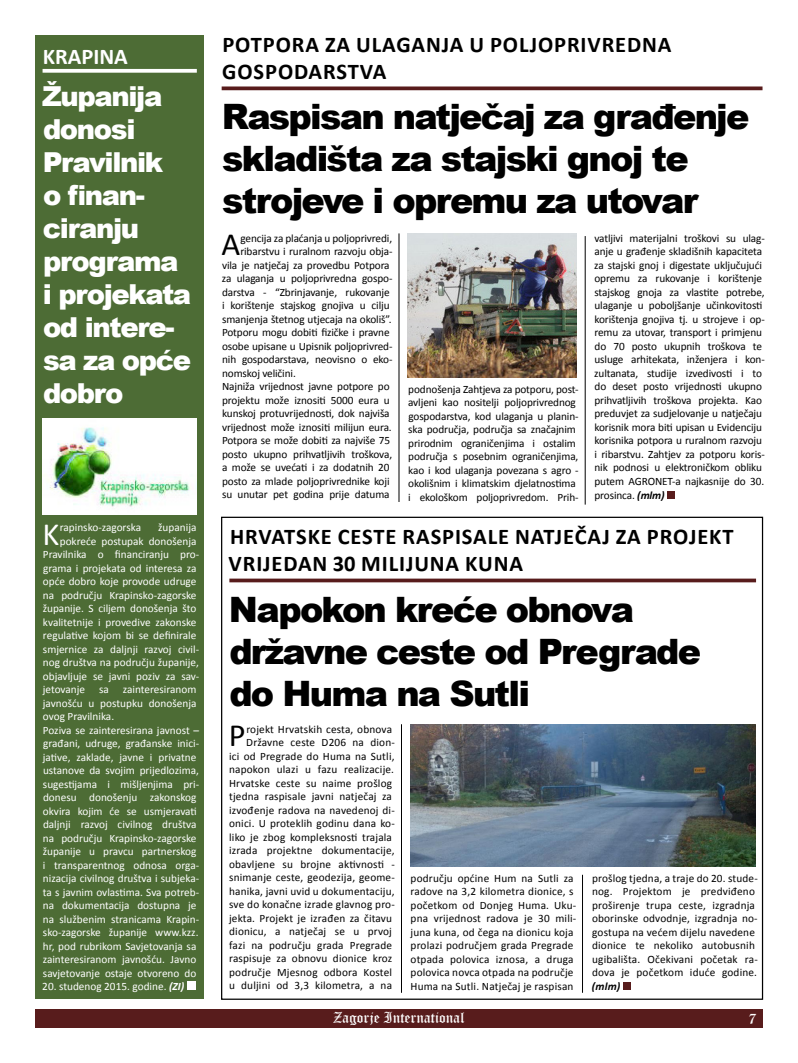
<style>
.page{position:relative;width:798px;height:1063px;background:#fff}
.page>*{position:absolute;margin:0;border:0;box-sizing:border-box;transform-origin:0 0}
.t1{font:900 35px/42px "Arial";letter-spacing:-.05em;color:#000}
.t2{font:32.5px "Calibri";color:#000}
.t3{font:32.5px "Calibri";color:#fff}
.t4{font:900 27.5px/33px "Arial";letter-spacing:-.05em;color:#fff}
.t5{font:700 22.5px "Calibri";letter-spacing:.04em;color:#000}
.t6{font:700 22.5px "Calibri";color:#fff}
.t7{font:15px "Old English Text";color:#fff}
.t8{font:11.25px/13.5px "Calibri";letter-spacing:-.01em;color:#000}
.t9{font:11.25px/13.5px "Calibri";letter-spacing:.015em;color:#000}
.t10{font:11.25px "Calibri";color:#fff}
.t11{font:italic 700 11.25px "Calibri";color:#000}
.s1{font-weight:700;font-style:italic}
</style>
<div class="page">
<div style="left:35px;top:1009px;width:727px;height:19px;background:#581c1c"></div>
<div style="left:35px;top:35px;width:169px;height:964px;background:#4d6c35"></div>
<div style="left:187px;top:981px;width:9px;height:9px;background:#fff"></div>
<svg style="left:43px;top:69px;width:154px;height:4px"></svg>
<img style="left:43px;top:419px;width:154px;height:96px">
<div style="left:666px;top:492px;width:8px;height:7px;background:#581c1c"></div>
<div style="left:623px;top:983px;width:7px;height:7px;background:#581c1c"></div>
<svg style="left:221px;top:86px;width:541px;height:4px;background:#6c3838"></svg>
<img style="left:407px;top:233px;width:169px;height:144px">
<hr style="left:229px;top:579px;width:526px;height:3px;background:#581c1c">
<img style="left:410px;top:724px;width:345px;height:142px">
<hr style="left:398px;top:233px;width:1px;height:269px;background:#000">
<hr style="left:584px;top:236px;width:1px;height:269px;background:#000">
<hr style="left:401px;top:724px;width:1px;height:269px;background:#000">
<hr style="left:582px;top:875px;width:1px;height:118px;background:#000">
<h3 class="t6" style="left:43px;top:42px;width:87px">KRAPINA</h3>
<h3 class="t4" style="left:42px;top:79px;width:151px">Županija donosi<br>Pravilnik<br>o finan&shy;ciranju programa i projekata od intere&shy;sa za opće dobro</h3>
<h2 class="t3" style="left:42px;top:514px;width:18px">K</h2>
<p class="t10" style="left:60px;top:521px;width:83px">rapinsko-zagorska</p>
<p class="t10" style="left:158px;top:521px;width:40px">županija</p>
<p class="t10" style="left:60px;top:534px;width:138px">pokreće postupak donošenja</p>
<p class="t10" style="left:43px;top:548px;width:158px">Pravilnika o financiranju pro-</p>
<p class="t10" style="left:43px;top:561px;width:155px">grama i projekata od interesa za</p>
<p class="t10" style="left:43px;top:575px;width:155px">opće dobro koje provode udruge</p>
<p class="t10" style="left:43px;top:588px;width:155px">na području Krapinsko-zagorske</p>
<p class="t10" style="left:43px;top:602px;width:155px">županije. S ciljem donošenja što</p>
<p class="t10" style="left:43px;top:615px;width:155px">kvalitetnije i provedive zakonske</p>
<p class="t10" style="left:43px;top:629px;width:155px">regulative kojom bi se definirale</p>
<p class="t10" style="left:43px;top:642px;width:158px">smjernice za daljnji razvoj civil-</p>
<p class="t10" style="left:43px;top:656px;width:157px">nog društva na području županije,</p>
<p class="t10" style="left:43px;top:669px;width:158px">objavljuje se javni poziv za sav-</p>
<p class="t10" style="left:43px;top:683px;width:155px">jetovanje sa zainteresiranom</p>
<p class="t10" style="left:43px;top:696px;width:155px">javnošću u postupku donošenja</p>
<p class="t10" style="left:43px;top:710px;width:73px">ovog Pravilnika.</p>
<p class="t10" style="left:43px;top:723px;width:158px">Poziva se zainteresirana javnost –</p>
<p class="t10" style="left:43px;top:737px;width:157px">građani, udruge, građanske inici-</p>
<p class="t10" style="left:43px;top:750px;width:155px">jative, zaklade, javne i privatne</p>
<p class="t10" style="left:43px;top:764px;width:157px">ustanove da svojim prijedlozima,</p>
<p class="t10" style="left:43px;top:777px;width:158px">sugestijama i mišljenjima pri-</p>
<p class="t10" style="left:43px;top:791px;width:155px">donesu donošenju zakonskog</p>
<p class="t10" style="left:43px;top:804px;width:155px">okvira kojim će se usmjeravati</p>
<p class="t10" style="left:43px;top:818px;width:155px">daljnji razvoj civilnog društva</p>
<p class="t10" style="left:43px;top:831px;width:155px">na području Krapinsko-zagorske</p>
<p class="t10" style="left:43px;top:845px;width:155px">županije u pravcu partnerskog</p>
<p class="t10" style="left:43px;top:858px;width:158px">i transparentnog odnosa orga-</p>
<p class="t10" style="left:43px;top:872px;width:158px">nizacija civilnog društva i subjeka-</p>
<p class="t10" style="left:43px;top:885px;width:158px">ta s javnim ovlastima. Sva potreb-</p>
<p class="t10" style="left:43px;top:899px;width:155px">na dokumentacija dostupna je</p>
<p class="t10" style="left:43px;top:912px;width:158px">na službenim stranicama Krapin-</p>
<p class="t10" style="left:43px;top:926px;width:157px">sko-zagorske županije www.kzz.</p>
<p class="t10" style="left:43px;top:939px;width:155px">hr, pod rubrikom Savjetovanja sa</p>
<p class="t10" style="left:43px;top:953px;width:155px">zainteresiranom javnošću. Javno</p>
<p class="t10" style="left:43px;top:966px;width:155px">savjetovanje ostaje otvoreno do</p>
<p class="t10" style="left:42px;top:980px;width:144px">20. studenog 2015. godine. <span class="s1">(ZI)</span></p>
<h3 class="t5" style="left:222px;top:30px;width:28px">POTPORA</h3>
<h3 class="t5" style="left:325px;top:30px;width:46px">ZA ULAGANJA</h3>
<h3 class="t5" style="left:469px;top:30px;width:35px">U POLJOPRIVREDNA</h3>
<h3 class="t5" style="left:222px;top:57px;width:15px">GOSPODARSTVA</h3>
<h1 class="t1" style="left:222px;top:94px;width:529px">Raspisan natječaj za građenje skladišta za stajski gnoj te strojeve i opremu za utovar</h1>
<h2 class="t2" style="left:221px;top:224px;width:20px">A</h2>
<p class="t8" style="left:240px;top:231px;width:153px">gencija za plaćanja u poljoprivredi,</p>
<p class="t8" style="left:594px;top:231px;width:172px">vatljivi materijalni troškovi su ulag&shy;anje u građenje skladišnih kapaciteta za stajski gnoj i digestate uključujući opremu za rukovanje i korištenje stajskog gnoja za vlastite potrebe, ulaganje u poboljšanje učinkovitosti korištenja gnojiva tj. u strojeve i op&shy;remu za utovar, transport i primjenu do 70 posto ukupnih troškova te usluge arhitekata, inženjera i kon&shy;zultanata, studije izvedivosti i to do deset posto vrijednosti ukupno prihvatljivih troškova projekta. Kao preduvjet za sudjelovanje u natječaju korisnik mora biti upisan u Evidenciju korisnika potpora u ruralnom razvoju i ribarstvu. Zahtjev za potporu koris&shy;nik podnosi u elektroničkom obliku putem AGRONET-a najkasnije do 30. prosinca. <span class="s1">(mlm)</span></p>
<p class="t8" style="left:240px;top:245px;width:153px">ribarstvu i ruralnom razvoju obja-</p>
<p class="t8" style="left:222px;top:258px;width:169px">vila je natječaj za provedbu Potpora</p>
<p class="t8" style="left:222px;top:272px;width:172px">za ulaganja u poljoprivredna gospo-</p>
<p class="t8" style="left:222px;top:285px;width:169px">darstva - “Zbrinjavanje, rukovanje</p>
<p class="t8" style="left:222px;top:299px;width:169px">i korištenje stajskog gnojiva u cilju</p>
<p class="t8" style="left:222px;top:312px;width:171px">smanjenja štetnog utjecaja na okoliš”.</p>
<p class="t8" style="left:222px;top:326px;width:169px">Potporu mogu dobiti fizičke i pravne</p>
<p class="t8" style="left:222px;top:339px;width:172px">osobe upisane u Upisnik poljoprivred-</p>
<p class="t8" style="left:222px;top:353px;width:172px">nih gospodarstava, neovisno o eko-</p>
<p class="t8" style="left:222px;top:366px;width:75px">nomskoj veličini.</p>
<p class="t8" style="left:222px;top:380px;width:169px">Najniža vrijednost javne potpore po</p>
<p class="t8" style="left:222px;top:393px;width:169px">projektu može iznositi 5000 eura u</p>
<p class="t8" style="left:222px;top:407px;width:169px">kunskoj protuvrijednosti, dok najviša</p>
<p class="t8" style="left:222px;top:420px;width:171px">vrijednost može iznositi milijun eura.</p>
<p class="t8" style="left:222px;top:434px;width:169px">Potpora se može dobiti za najviše 75</p>
<p class="t8" style="left:222px;top:447px;width:171px">posto ukupno prihvatljivih troškova,</p>
<p class="t8" style="left:222px;top:461px;width:169px">a može se uvećati i za dodatnih 20</p>
<p class="t8" style="left:222px;top:474px;width:169px">posto za mlade poljoprivrednike koji</p>
<p class="t8" style="left:222px;top:488px;width:169px">su unutar pet godina prije datuma</p>
<p class="t8" style="left:408px;top:382px;width:172px">podnošenja Zahtjeva za potporu, post&shy;avljeni kao nositelji poljoprivrednog gospodarstva, kod ulaganja u planin&shy;ska područja, područja sa značajnim prirodnim ograničenjima i ostalim područja s posebnim ograničenjima, kao i kod ulaganja povezana s agro - okolišnim i klimatskim djelatnostima i ekološkom poljoprivredom. Prih-</p>
<h3 class="t5" style="left:230px;top:522px;width:29px">HRVATSKE</h3>
<h3 class="t5" style="left:338px;top:522px;width:13px">CESTE</h3>
<h3 class="t5" style="left:402px;top:522px;width:13px">RASPISALE</h3>
<h3 class="t5" style="left:515px;top:522px;width:13px">NATJE</h3>
<h3 class="t5" style="left:574px;top:522px;width:86px">ČAJZAPROJEKT</h3>
<h3 class="t5" style="left:228px;top:549px;width:14px">VRIJEDAN</h3>
<h3 class="t5" style="left:333px;top:549px;width:42px">30 MILIJUNA</h3>
<h3 class="t5" style="left:465px;top:549px;width:16px">KUNA</h3>
<h1 class="t1" style="left:229px;top:588px;width:473px">Napokon kreće obnova državne ceste od Pregrade do Huma na Sutli</h1>
<h2 class="t2" style="left:228px;top:715px;width:18px">P</h2>
<p class="t9" style="left:229px;top:722px;width:167px;text-align:right">rojekt Hrvatskih cesta, obnova Državne ceste D206 na dion-<br>ici od Pregrade do Huma na Sutli, napokon ulazi u fazu realizacije.<br>Hrvatske ceste su naime prošlog tjedna raspisale javni natječaj za izvođenje radova na navedenoj di&shy;onici. U proteklih godinu dana ko&shy;liko je zbog kompleksnosti trajala izrada projektne dokumentacije, obavljene su brojne aktivnosti - snimanje ceste, geodezija, geome&shy;hanika, javni uvid u dokumentaciju, sve do konačne izrade glavnog pro&shy;jekta. Projekt je izrađen za čitavu dionicu, a natječaj se u prvoj fazi na području grada Pregrade raspisuje za obnovu dionice kroz područje Mjesnog odbora Kostel u duljini od 3,3 kilometra, a na</p>
<p class="t9" style="left:410px;top:871px;width:167px">području općine Hum na Sutli za radove na 3,2 kilometra dionice, s početkom od Donjeg Huma. Uku&shy;pna vrijednost radova je 30 mili&shy;juna kuna, od čega na dionicu koja prolazi područjem grada Pregrade otpada polovica iznosa, a druga polovica novca otpada na područje<br>Huma na Sutli. Natječaj je raspisan</p>
<p class="t9" style="left:591px;top:871px;width:167px">prošlog tjedna, a traje do 20. stude&shy;nog. Projektom je predviđeno proširenje trupa ceste, izgradnja oborinske odvodnje, izgradnja no&shy;gostupa na većem dijelu navedene dionice te nekoliko autobusnih ugibališta. Očekivani početak ra&shy;dova je početkom iduće godine.</p>
<p class="t11" style="left:591px;top:979px;width:30px">(mlm)</p>
<h3 class="t7" style="left:333px;top:1008px;width:133px">Zagorje International</h3>
<h3 class="t7" style="left:748px;top:1009px;width:9px">7</h3>
</div>
